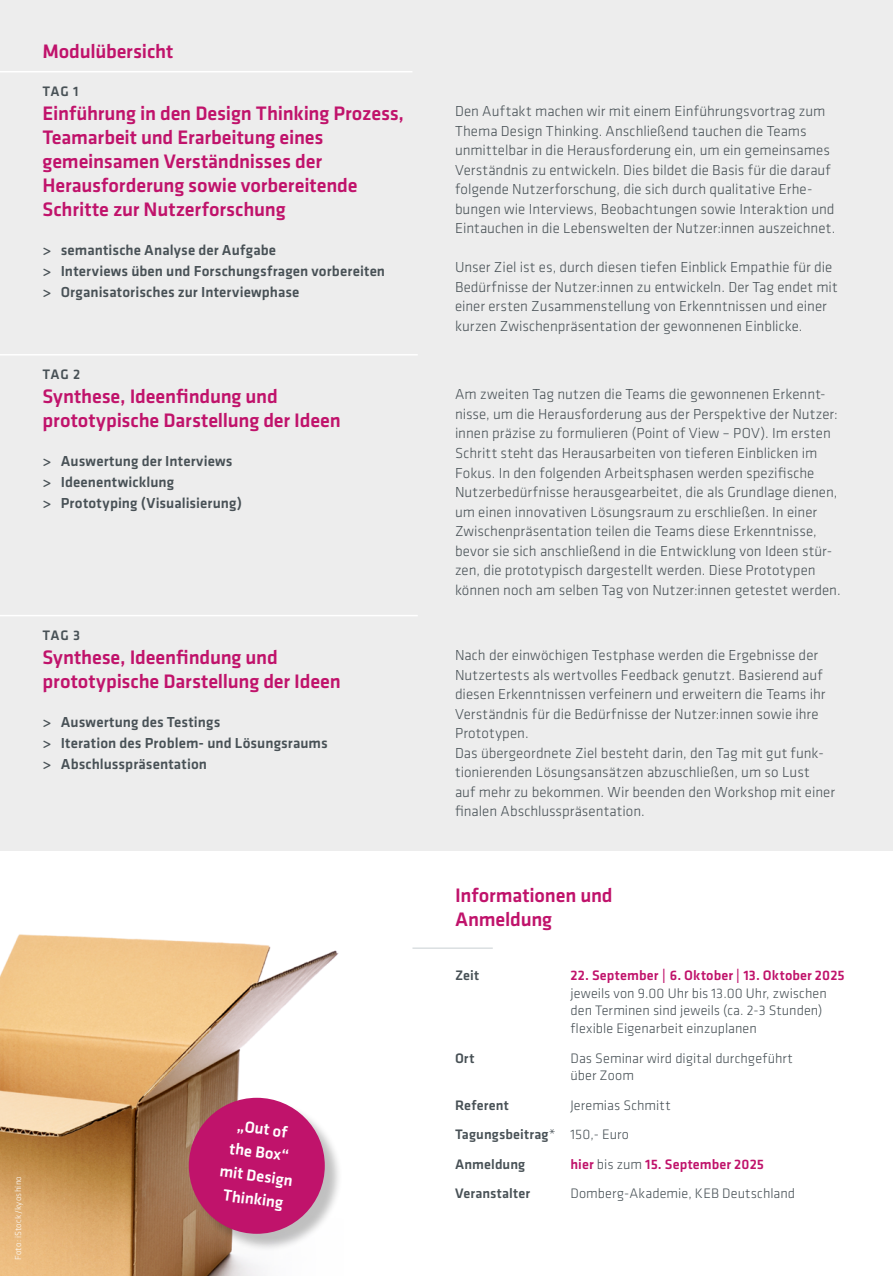
<style>
.page{position:relative;width:893px;height:1276px;background:#fff}
.page>*{position:absolute;margin:0;border:0;box-sizing:border-box;transform-origin:0 0}
.t1{font:500 20.25px/24px "Klavika";letter-spacing:-.01em;color:#c0136b}
.t2{font:500 16.5px/23.5px "Klavika";color:#fff;text-align:center}
.t3{font:300 15px/19.5px "Klavika";color:#485156}
.t4{font:500 15px "Klavika";letter-spacing:.005em;color:#485156}
.t5{font:300 14.25px/17.5px "Klavika";letter-spacing:.005em;color:#485156}
.t6{font:500 14.25px "Klavika";letter-spacing:.01em;color:#485156}
.t7{font:500 14.25px "Klavika";letter-spacing:.01em;color:#c0136b}
.t8{font:300 9px "Klavika";letter-spacing:.025em;color:#fff}
.s1{font-weight:300}
.s2{font-weight:300;color:#485156}
</style>
<div class="page">
<div style="left:0;top:425px;width:893px;height:425px;background:#ededed"></div>
<div style="left:0;top:0;width:893px;height:425px;background:#ededed"></div>
<hr style="left:0;top:71px;width:412px;height:1px;background:#fff">
<hr style="left:0;top:354px;width:418px;height:1px;background:#fff">
<hr style="left:0;top:615px;width:418px;height:1px;background:#fff">
<hr style="left:412px;top:947px;width:81px;height:2px;background:#dbdfe1">
<img style="left:0;top:934px;width:339px;height:342px">
<div style="left:253px;top:1069px;width:93px;height:207px;background:#fff"></div>
<div style="left:191px;top:1100px;width:152px;height:152px;background:#000;opacity:.25"></div>
<div style="left:189px;top:1097px;width:136px;height:136px;background:#c0136b;border-radius:50%"></div>
<p class="t1" style="left:43px;top:39px;width:132px">Modulübersicht</p>
<p class="t6" style="left:43px;top:84px;width:37px">TAG 1</p>
<p class="t1" style="left:43px;top:102px;width:363px">Einführung in den Design Thinking Prozess,<br>Teamarbeit und Erarbeitung eines</p>
<p class="t1" style="left:43px;top:150px;width:281px">gemeinsamen Verständnisses der</p>
<p class="t1" style="left:43px;top:174px;width:317px">Herausforderung sowie vorbereitende</p>
<p class="t1" style="left:43px;top:198px;width:245px">Schritte zur Nutzerforschung</p>
<p class="t4" style="left:43px;top:241px;width:235px">&gt; semantische Analyse der Aufgabe</p>
<p class="t4" style="left:43px;top:262px;width:344px">&gt; Interviews üben und Forschungsfragen vorbereiten</p>
<p class="t4" style="left:43px;top:283px;width:258px">&gt; Organisatorisches zur Interviewphase</p>
<p class="t6" style="left:43px;top:367px;width:39px">TAG 2</p>
<p class="t1" style="left:43px;top:385px;width:237px">Synthese, Ideenfindung und</p>
<p class="t1" style="left:43px;top:409px;width:300px">prototypische Darstellung der Ideen</p>
<p class="t4" style="left:43px;top:452px;width:192px">&gt; Auswertung der Interviews</p>
<p class="t4" style="left:43px;top:473px;width:133px">&gt; Ideenentwicklung</p>
<p class="t4" style="left:43px;top:494px;width:201px">&gt; Prototyping (Visualisierung)</p>
<p class="t6" style="left:43px;top:627px;width:39px">TAG 3</p>
<p class="t1" style="left:43px;top:645px;width:237px">Synthese, Ideenfindung und</p>
<p class="t1" style="left:43px;top:669px;width:300px">prototypische Darstellung der Ideen</p>
<p class="t4" style="left:43px;top:713px;width:179px">&gt; Auswertung des Testings</p>
<p class="t4" style="left:43px;top:734px;width:287px">&gt; Iteration des Problem- und Lösungsraums</p>
<p class="t4" style="left:43px;top:755px;width:166px">&gt; Abschlusspräsentation</p>
<p class="t8" style="left:13px;top:1260px;width:86px;rotate:-90deg">Foto: iStock/kyoshino</p>
<p class="t2" style="left:239px;top:1114px;width:52px;rotate:8deg">„Out of</p>
<p class="t2" style="left:231px;top:1136px;width:61px;rotate:8deg">the Box“</p>
<p class="t2" style="left:221px;top:1159px;width:75px;rotate:8deg">mit Design<br>Thinking</p>
<p class="t3" style="left:455px;top:102px;width:382px">Den Auftakt machen wir mit einem Einführungsvortrag zum Thema Design Thinking. Anschließend tauchen die Teams unmittelbar in die Herausforderung ein, um ein gemeinsames Verständnis zu entwickeln. Dies bildet die Basis für die darauf folgende Nutzerforschung, die sich durch qualitative Erhe&shy;bungen wie Interviews, Beobachtungen sowie Interaktion und Eintauchen in die Lebenswelten der Nutzer:innen auszeichnet.</p>
<p class="t3" style="left:455px;top:258px;width:384px">Unser Ziel ist es, durch diesen tiefen Einblick Empathie für die Bedürfnisse der Nutzer:innen zu entwickeln. Der Tag endet mit einer ersten Zusammenstellung von Erkenntnissen und einer kurzen Zwischenpräsentation der gewonnenen Einblicke.</p>
<p class="t3" style="left:455px;top:385px;width:372px">Am zweiten Tag nutzen die Teams die gewonnenen Erkennt-</p>
<p class="t3" style="left:455px;top:404px;width:384px">nisse, um die Herausforderung aus der Perspektive der Nutzer:</p>
<p class="t3" style="left:455px;top:424px;width:387px">innen präzise zu formulieren (Point of View – POV). Im ersten Schritt steht das Herausarbeiten von tieferen Einblicken im Fokus. In den folgenden Arbeitsphasen werden spezifische Nutzerbedürfnisse herausgearbeitet, die als Grundlage dienen, um einen innovativen Lösungsraum zu erschließen. In einer Zwischenpräsentation teilen die Teams diese Erkenntnisse, bevor sie sich anschließend in die Entwicklung von Ideen stür&shy;zen, die prototypisch dargestellt werden. Diese Prototypen können noch am selben Tag von Nutzer:innen getestet werden.</p>
<p class="t3" style="left:455px;top:646px;width:372px">Nach der einwöchigen Testphase werden die Ergebnisse der Nutzertests als wertvolles Feedback genutzt. Basierend auf diesen Erkenntnissen verfeinern und erweitern die Teams ihr Verständnis für die Bedürfnisse der Nutzer:innen sowie ihre Prototypen.</p>
<p class="t3" style="left:455px;top:743px;width:382px">Das übergeordnete Ziel besteht darin, den Tag mit gut funk&shy;tionierenden Lösungsansätzen abzuschließen, um so Lust<br>auf mehr zu bekommen. Wir beenden den Workshop mit einer finalen Abschlusspräsentation.</p>
<p class="t1" style="left:455px;top:883px;width:159px">Informationen und</p>
<p class="t1" style="left:455px;top:907px;width:99px">Anmeldung</p>
<p class="t6" style="left:455px;top:968px;width:26px">Zeit</p>
<p class="t7" style="left:570px;top:968px;width:276px">22. September | 6. Oktober | 13. Oktober 2025</p>
<p class="t5" style="left:570px;top:984px;width:258px">jeweils von 9.00 Uhr bis 13.00 Uhr, zwischen den Terminen sind jeweils (ca. 2-3 Stunden) flexible Eigenarbeit einzuplanen</p>
<p class="t6" style="left:455px;top:1050px;width:21px">Ort</p>
<p class="t5" style="left:570px;top:1049px;width:224px">Das Seminar wird digital durchgeführt</p>
<p class="t5" style="left:570px;top:1066px;width:65px">über Zoom</p>
<p class="t6" style="left:455px;top:1097px;width:55px">Referent</p>
<p class="t5" style="left:570px;top:1096px;width:102px">Jeremias Schmitt</p>
<p class="t6" style="left:455px;top:1126px;width:175px">Tagungsbeitrag<span class="s1">* 150,- Euro</span></p>
<p class="t6" style="left:455px;top:1156px;width:72px">Anmeldung</p>
<p class="t7" style="left:570px;top:1156px;width:195px">hier <span class="s2">bis zum</span> 15. September 2025</p>
<p class="t6" style="left:455px;top:1185px;width:77px">Veranstalter</p>
<p class="t5" style="left:570px;top:1185px;width:226px">Domberg-Akademie, KEB Deutschland</p>
</div>
